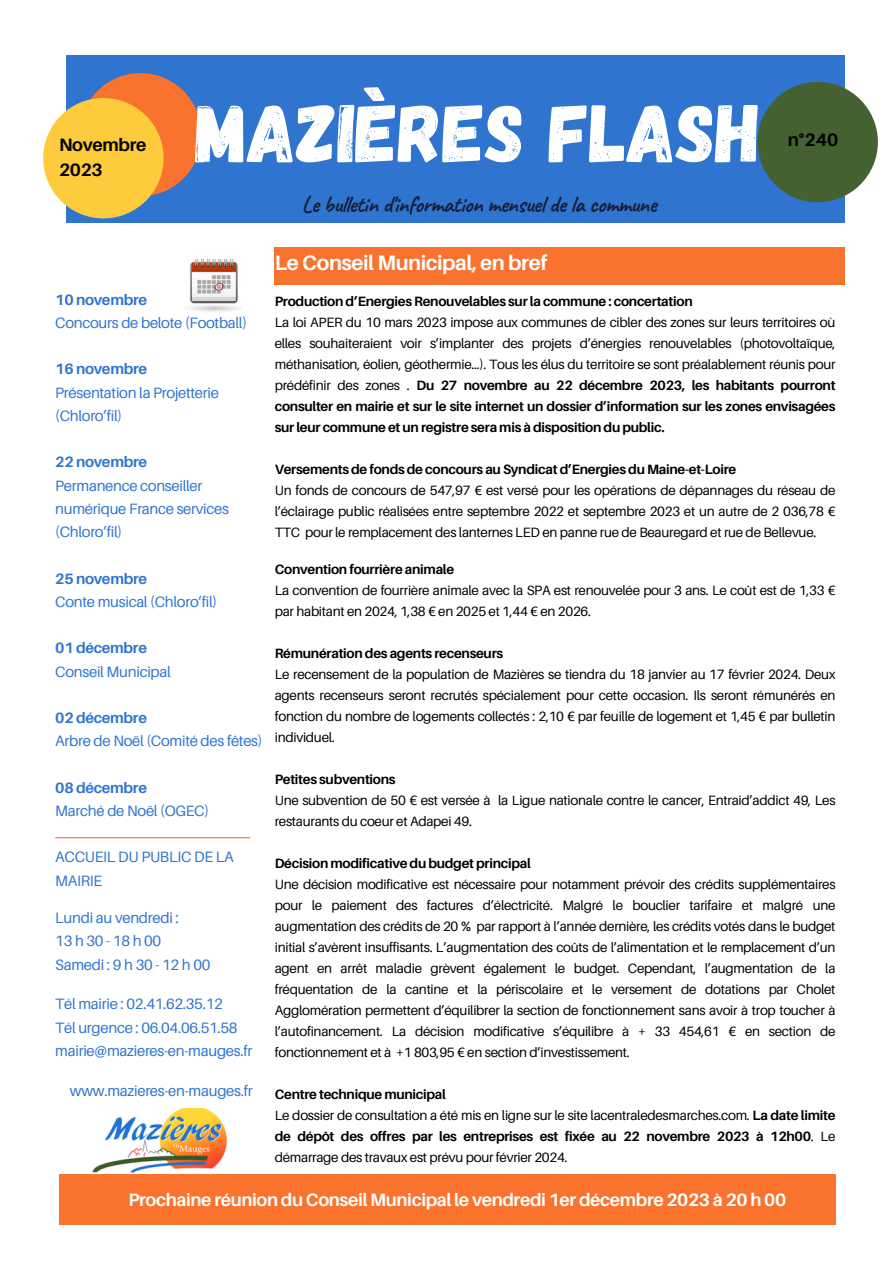
<style>
.page{position:relative;width:893px;height:1264px;background:#fff}
.page>*{position:absolute;margin:0;border:0;box-sizing:border-box;transform-origin:0 0}
.t1{font:82.05px "Gagalin";color:#fff}
.t2{font:700 23.1px "Caveat";letter-spacing:-.02em;color:#152039}
.t3{font:700 20.85px "Aileron";letter-spacing:-.02em;color:#fff}
.t4{font:700 18px "Aileron";color:#000}
.t5{font:700 17.85px "Aileron";letter-spacing:-.02em;color:#fff}
.t6{font:700 17.85px/24.8px "Aileron";letter-spacing:-.02em;color:#000}
.t7{font:15px/23.2px "Aileron";letter-spacing:-.02em;color:#2f75d0}
.t8{font:700 15px "Aileron";letter-spacing:-.02em;color:#2f75d0}
.t9{font:15px "Aileron";letter-spacing:.08em;color:#2f75d0}
.t10{font:13.5px/21px "Aileron";letter-spacing:-.02em;color:#000;text-align:justify}
.t11{font:700 13.5px "Aileron";letter-spacing:-.02em;color:#000}
.s1{font-weight:700}
</style>
<div class="page">
<div style="left:275px;top:248px;width:569px;height:37px;background:#fa732e"></div>
<div style="left:59px;top:1174px;width:776px;height:50px;background:#fa732e"></div>
<div style="left:66px;top:55px;width:778px;height:168px;background:#2f75d0"></div>
<div style="left:79px;top:73px;width:122px;height:123px;background:#fa732e;border-radius:50%"></div>
<div style="left:43px;top:98px;width:121px;height:120px;background:#fecb3c;border-radius:50%"></div>
<div style="left:757px;top:82px;width:120px;height:120px;background:#456132;border-radius:50%"></div>
<img style="left:189px;top:258px;width:50px;height:54px">
<img style="left:92px;top:1108px;width:135px;height:65px">
<hr style="left:55px;top:837px;width:195px;height:1px;background:#fa732e">
<p class="t1" style="left:196px;top:80px;width:567px">MAZIÈRES FLASH</p>
<p class="t2" style="left:302px;top:190px;width:356px">Le bulletin d'information mensuel de la commune</p>
<p class="t6" style="left:59px;top:132px;width:89px">Novembre<br>2023</p>
<p class="t4" style="left:787px;top:128px;width:52px">n°240</p>
<p class="t8" style="left:55px;top:290px;width:93px">10 novembre</p>
<p class="t7" style="left:55px;top:311px;width:193px">Concours de belote (Football)</p>
<p class="t8" style="left:55px;top:360px;width:93px">16 novembre</p>
<p class="t7" style="left:55px;top:380px;width:165px">Présentation la Projetterie (Chloro’fil)</p>
<p class="t8" style="left:55px;top:453px;width:93px">22 novembre</p>
<p class="t7" style="left:55px;top:473px;width:175px">Permanence conseiller numérique France services (Chloro’fil)</p>
<p class="t8" style="left:55px;top:569px;width:93px">25 novembre</p>
<p class="t7" style="left:55px;top:589px;width:163px">Conte musical (Chloro’fil)</p>
<p class="t8" style="left:55px;top:638px;width:93px">01 décembre</p>
<p class="t7" style="left:55px;top:659px;width:117px">Conseil Municipal</p>
<p class="t8" style="left:55px;top:708px;width:93px">02 décembre</p>
<p class="t7" style="left:55px;top:729px;width:209px">Arbre de Noël (Comité des fêtes)</p>
<p class="t8" style="left:55px;top:778px;width:93px">08 décembre</p>
<p class="t7" style="left:55px;top:798px;width:155px">Marché de Noël (OGEC)</p>
<p class="t7" style="left:55px;top:845px;width:180px">ACCUEIL DU PUBLIC DE LA<br>MAIRIE</p>
<p class="t7" style="left:55px;top:906px;width:125px">Lundi au vendredi :</p>
<p class="t9" style="left:55px;top:931px;width:107px">13h30-18h00</p>
<p class="t7" style="left:55px;top:952px;width:157px">Samedi:9h30-12h00</p>
<p class="t7" style="left:55px;top:992px;width:169px">Tél mairie : 02.41.62.35.12</p>
<p class="t7" style="left:55px;top:1015px;width:184px">Tél urgence : 06.04.06.51.58</p>
<p class="t7" style="left:55px;top:1038px;width:199px">mairie@mazieres-en-mauges.fr</p>
<p class="t7" style="left:70px;top:1078px;width:184px">www.mazieres-en-mauges.fr</p>
<p class="t3" style="left:275px;top:249px;width:274px">Le Conseil Municipal, en bref</p>
<p class="t11" style="left:275px;top:293px;width:419px">Production d’Energies Renouvelables sur la commune : concertation</p>
<p class="t10" style="left:275px;top:311px;width:562px">La loi APER du 10 mars 2023 impose aux communes de cibler des zones sur leurs territoires où elles souhaiteraient voir s’implanter des projets d’énergies renouvelables (photovoltaïque, méthanisation, éolien, géothermie...). Tous les élus du territoire se sont préalablement réunis pour prédéfinir des zones . <span class="s1">Du 27 novembre au 22 décembre 2023, les habitants pourront consulter en mairie et sur le site internet un dossier d’information sur les zones envisagées sur leur commune et un registre sera mis à disposition du public.</span></p>
<p class="t11" style="left:275px;top:461px;width:463px">Versements de fonds de concours au Syndicat d’Energies du Maine-et-Loire</p>
<p class="t10" style="left:275px;top:479px;width:562px">Un fonds de concours de 547,97 € est versé pour les opérations de dépannages du réseau de l’éclairage public réalisées entre septembre 2022 et septembre 2023 et un autre de 2 036,78 € TTC pour le remplacement des lanternes LED en panne rue de Beauregard et rue de Bellevue.</p>
<p class="t11" style="left:275px;top:561px;width:181px">Convention fourrière animale</p>
<p class="t10" style="left:275px;top:580px;width:562px">La convention de fourrière animale avec la SPA est renouvelée pour 3 ans. Le coût est de 1,33 € par habitant en 2024, 1,38 € en 2025 et 1,44 € en 2026.</p>
<p class="t11" style="left:275px;top:645px;width:230px">Rémunération des agents recenseurs</p>
<p class="t10" style="left:275px;top:664px;width:562px">Le recensement de la population de Mazières se tiendra du 18 janvier au 17 février 2024. Deux agents recenseurs seront recrutés spécialement pour cette occasion. Ils seront rémunérés en fonction du nombre de logements collectés : 2,10 € par feuille de logement et 1,45 € par bulletin individuel.</p>
<p class="t11" style="left:275px;top:771px;width:122px">Petites subventions</p>
<p class="t10" style="left:275px;top:789px;width:562px">Une subvention de 50 € est versée à la Ligue nationale contre le cancer, Entraid’addict 49, Les restaurants du coeur et Adapei 49.</p>
<p class="t11" style="left:275px;top:855px;width:257px">Décision modificative du budget principal</p>
<p class="t10" style="left:275px;top:873px;width:562px">Une décision modificative est nécessaire pour notamment prévoir des crédits supplémentaires pour le paiement des factures d’électricité. Malgré le bouclier tarifaire et malgré une augmentation des crédits de 20 % par rapport à l’année dernière, les crédits votés dans le budget initial s’avèrent insuffisants. L’augmentation des coûts de l’alimentation et le remplacement d’un agent en arrêt maladie grèvent également le budget. Cependant, l’augmentation de la fréquentation de la cantine et la périscolaire et le versement de dotations par Cholet Agglomération permettent d’équilibrer la section de fonctionnement sans avoir à trop toucher à l’autofinancement. La décision modificative s’équilibre à + 33 454,61 € en section de fonctionnement et à +1 803,95 € en section d’investissement.</p>
<p class="t11" style="left:275px;top:1086px;width:173px">Centre technique municipal</p>
<p class="t10" style="left:275px;top:1104px;width:562px">Le dossier de consultation a été mis en ligne sur le site lacentraledesmarches.com. <span class="s1">La date limite de dépôt des offres par les entreprises est fixée au 22 novembre 2023 à 12h00</span>. Le démarrage des travaux est prévu pour février 2024.</p>
<p class="t5" style="left:128px;top:1188px;width:659px">Prochaine réunion du Conseil Municipal le vendredi 1er décembre 2023 à 20 h 00</p>
</div>
